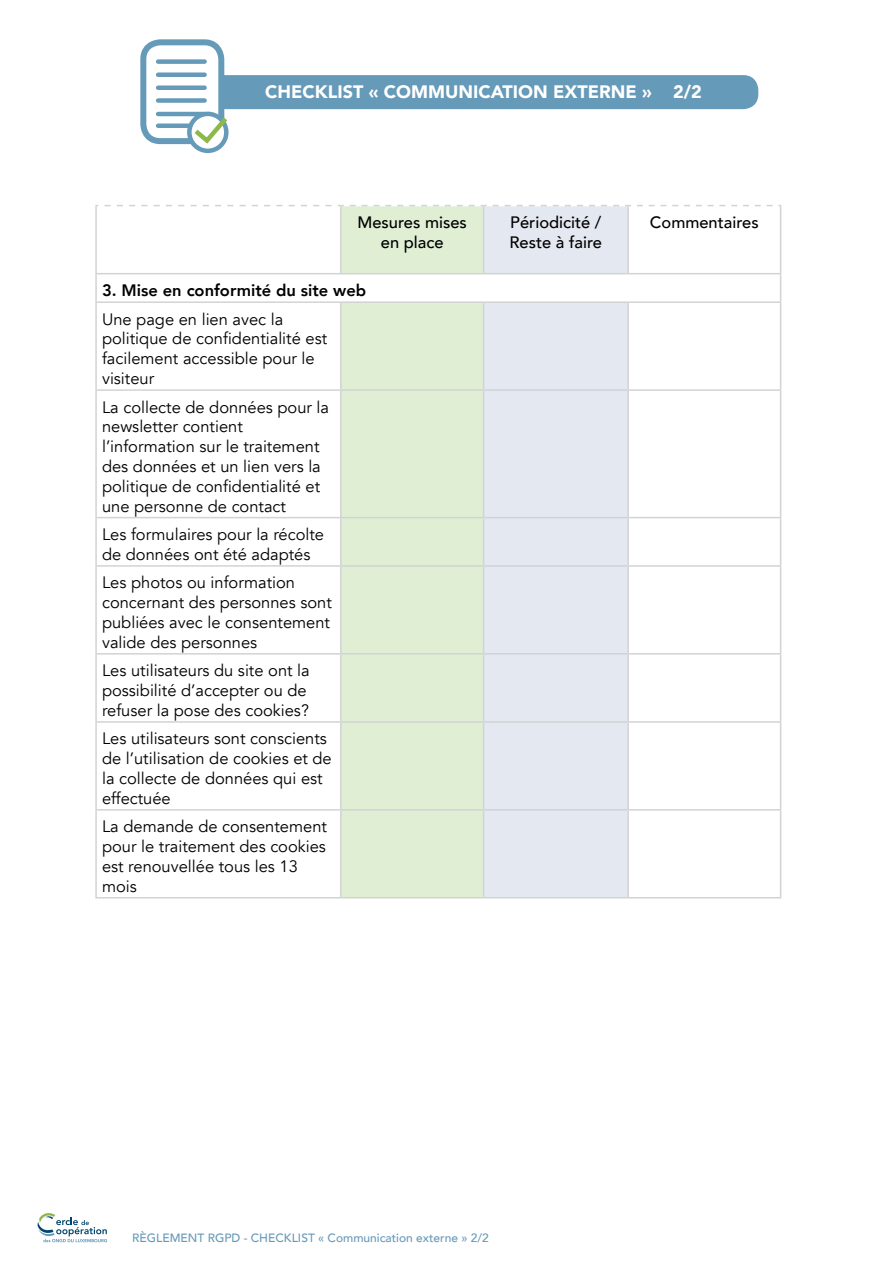
<style>
.page{position:relative;width:893px;height:1263px;background:#fff}
.page>*{position:absolute;margin:0;border:0;box-sizing:border-box;transform-origin:0 0}
.t1{font:900 18px "Avenir";color:#fff}
.t2{font:16.5px/19.8px "Avenir";color:#000}
.t3{font:500 16.5px/19.8px "Avenir";color:#000;text-align:center}
.t4{font:800 16.5px "Avenir";color:#000}
.t5{font:500 12px "Avenir";color:#669ab9}
</style>
<div class="page">
<div style="left:341px;top:206px;width:143px;height:68px;background:#e0efd4"></div>
<div style="left:484px;top:206px;width:144px;height:68px;background:#e4e8f0"></div>
<div style="left:342px;top:303px;width:141px;height:594px;background:#e0efd4"></div>
<div style="left:484px;top:303px;width:143px;height:594px;background:#e4e8f0"></div>
<hr style="left:95px;top:206px;width:2px;height:67px;background:#d1d3d4">
<hr style="left:340px;top:206px;width:2px;height:67px;background:#d1d3d4">
<hr style="left:483px;top:206px;width:1px;height:67px;background:#d1d3d4">
<hr style="left:627px;top:206px;width:2px;height:67px;background:#d1d3d4">
<hr style="left:780px;top:206px;width:1px;height:67px;background:#d1d3d4">
<hr style="left:95px;top:273px;width:246px;height:1px;background:#d1d3d4">
<hr style="left:341px;top:273px;width:143px;height:1px;background:#d1d3d4">
<hr style="left:484px;top:273px;width:144px;height:1px;background:#d1d3d4">
<hr style="left:628px;top:273px;width:153px;height:1px;background:#d1d3d4">
<hr style="left:95px;top:274px;width:2px;height:27px;background:#d1d3d4">
<svg style="left:780px;top:274px;width:1px;height:27px"></svg>
<hr style="left:95px;top:301px;width:246px;height:2px;background:#d1d3d4">
<hr style="left:95px;top:303px;width:2px;height:86px;background:#d1d3d4">
<hr style="left:341px;top:301px;width:143px;height:2px;background:#d1d3d4">
<hr style="left:340px;top:303px;width:2px;height:86px;background:#d1d3d4">
<hr style="left:484px;top:301px;width:144px;height:2px;background:#d1d3d4">
<hr style="left:483px;top:303px;width:1px;height:86px;background:#d1d3d4">
<hr style="left:628px;top:301px;width:153px;height:2px;background:#d1d3d4">
<hr style="left:627px;top:303px;width:2px;height:86px;background:#d1d3d4">
<hr style="left:780px;top:303px;width:1px;height:86px;background:#d1d3d4">
<hr style="left:95px;top:389px;width:246px;height:2px;background:#d1d3d4">
<hr style="left:95px;top:391px;width:2px;height:126px;background:#d1d3d4">
<hr style="left:341px;top:389px;width:143px;height:2px;background:#d1d3d4">
<hr style="left:340px;top:391px;width:2px;height:126px;background:#d1d3d4">
<hr style="left:484px;top:389px;width:144px;height:2px;background:#d1d3d4">
<hr style="left:483px;top:391px;width:1px;height:126px;background:#d1d3d4">
<hr style="left:628px;top:389px;width:153px;height:2px;background:#d1d3d4">
<hr style="left:627px;top:391px;width:2px;height:126px;background:#d1d3d4">
<hr style="left:780px;top:391px;width:1px;height:126px;background:#d1d3d4">
<hr style="left:95px;top:517px;width:246px;height:1px;background:#d1d3d4">
<hr style="left:95px;top:518px;width:2px;height:47px;background:#d1d3d4">
<hr style="left:341px;top:517px;width:143px;height:1px;background:#d1d3d4">
<hr style="left:340px;top:518px;width:2px;height:47px;background:#d1d3d4">
<hr style="left:484px;top:517px;width:144px;height:1px;background:#d1d3d4">
<hr style="left:483px;top:518px;width:1px;height:47px;background:#d1d3d4">
<hr style="left:628px;top:517px;width:153px;height:1px;background:#d1d3d4">
<hr style="left:627px;top:518px;width:2px;height:47px;background:#d1d3d4">
<hr style="left:780px;top:518px;width:1px;height:47px;background:#d1d3d4">
<hr style="left:95px;top:565px;width:246px;height:2px;background:#d1d3d4">
<hr style="left:95px;top:567px;width:2px;height:86px;background:#d1d3d4">
<hr style="left:341px;top:565px;width:143px;height:2px;background:#d1d3d4">
<hr style="left:340px;top:567px;width:2px;height:86px;background:#d1d3d4">
<hr style="left:484px;top:565px;width:144px;height:2px;background:#d1d3d4">
<hr style="left:483px;top:567px;width:1px;height:86px;background:#d1d3d4">
<hr style="left:628px;top:565px;width:153px;height:2px;background:#d1d3d4">
<hr style="left:627px;top:567px;width:2px;height:86px;background:#d1d3d4">
<hr style="left:780px;top:567px;width:1px;height:86px;background:#d1d3d4">
<hr style="left:95px;top:653px;width:246px;height:2px;background:#d1d3d4">
<hr style="left:95px;top:655px;width:2px;height:66px;background:#d1d3d4">
<hr style="left:341px;top:653px;width:143px;height:2px;background:#d1d3d4">
<hr style="left:340px;top:655px;width:2px;height:66px;background:#d1d3d4">
<hr style="left:484px;top:653px;width:144px;height:2px;background:#d1d3d4">
<hr style="left:483px;top:655px;width:1px;height:66px;background:#d1d3d4">
<hr style="left:628px;top:653px;width:153px;height:2px;background:#d1d3d4">
<hr style="left:627px;top:655px;width:2px;height:66px;background:#d1d3d4">
<hr style="left:780px;top:655px;width:1px;height:66px;background:#d1d3d4">
<hr style="left:95px;top:721px;width:246px;height:2px;background:#d1d3d4">
<hr style="left:95px;top:723px;width:2px;height:86px;background:#d1d3d4">
<hr style="left:341px;top:721px;width:143px;height:2px;background:#d1d3d4">
<hr style="left:340px;top:723px;width:2px;height:86px;background:#d1d3d4">
<hr style="left:484px;top:721px;width:144px;height:2px;background:#d1d3d4">
<hr style="left:483px;top:723px;width:1px;height:86px;background:#d1d3d4">
<hr style="left:628px;top:721px;width:153px;height:2px;background:#d1d3d4">
<hr style="left:627px;top:723px;width:2px;height:86px;background:#d1d3d4">
<hr style="left:780px;top:723px;width:1px;height:86px;background:#d1d3d4">
<hr style="left:95px;top:809px;width:246px;height:2px;background:#d1d3d4">
<hr style="left:95px;top:811px;width:2px;height:86px;background:#d1d3d4">
<hr style="left:341px;top:809px;width:143px;height:2px;background:#d1d3d4">
<hr style="left:340px;top:811px;width:2px;height:86px;background:#d1d3d4">
<hr style="left:484px;top:809px;width:144px;height:2px;background:#d1d3d4">
<hr style="left:483px;top:811px;width:1px;height:86px;background:#d1d3d4">
<hr style="left:628px;top:809px;width:153px;height:2px;background:#d1d3d4">
<hr style="left:627px;top:811px;width:2px;height:86px;background:#d1d3d4">
<hr style="left:780px;top:811px;width:1px;height:86px;background:#d1d3d4">
<hr style="left:95px;top:897px;width:246px;height:1px;background:#d1d3d4">
<hr style="left:341px;top:897px;width:143px;height:1px;background:#d1d3d4">
<hr style="left:484px;top:897px;width:144px;height:1px;background:#d1d3d4">
<hr style="left:628px;top:897px;width:153px;height:1px;background:#d1d3d4">
<svg style="left:105px;top:205px;width:239px;height:1px"></svg>
<svg style="left:350px;top:205px;width:137px;height:1px"></svg>
<svg style="left:493px;top:205px;width:138px;height:1px"></svg>
<svg style="left:637px;top:205px;width:144px;height:1px"></svg>
<div style="left:149px;top:75px;width:609px;height:34px;background:#669ab9;border-radius:15px"></div>
<div style="left:143px;top:42px;width:78px;height:99px;background:#fff;border-radius:17px"></div>
<div style="left:140px;top:39px;width:84px;height:105px;border:6px solid #669ab9;border-radius:17px"></div>
<div style="left:158px;top:59px;width:47px;height:5px;background:#669ab9"></div>
<div style="left:158px;top:72px;width:47px;height:5px;background:#669ab9"></div>
<div style="left:158px;top:85px;width:47px;height:5px;background:#669ab9"></div>
<div style="left:158px;top:98px;width:47px;height:5px;background:#669ab9"></div>
<hr style="left:158px;top:112px;width:47px;height:4px;background:#669ab9">
<div style="left:158px;top:123px;width:47px;height:5px;background:#669ab9"></div>
<svg style="left:189px;top:114px;width:37px;height:37px"></svg>
<div style="left:187px;top:112px;width:42px;height:41px;border:4px solid #669ab9;border-radius:50%"></div>
<svg style="left:190px;top:113px;width:39px;height:34px"></svg>
<svg style="left:38px;top:1213px;width:69px;height:29px"></svg>
<p class="t1" style="left:265px;top:76px;width:438px">CHECKLIST « COMMUNICATION EXTERNE » 2/2</p>
<p class="t3" style="left:357px;top:212px;width:111px">Mesures mises en place</p>
<p class="t3" style="left:509px;top:212px;width:94px;text-align:left">Périodicité /<br>Reste à faire</p>
<p class="t3" style="left:650px;top:212px;width:110px">Commentaires</p>
<p class="t4" style="left:102px;top:278px;width:266px">3. Mise en conformité du site web</p>
<p class="t2" style="left:102px;top:309px;width:227px">Une page en lien avec la politique de confidentialité est facilement accessible pour le visiteur</p>
<p class="t2" style="left:102px;top:397px;width:229px">La collecte de données pour la newsletter contient l’information sur le traitement des données et un lien vers la politique de confidentialité et une personne de contact</p>
<p class="t2" style="left:102px;top:525px;width:224px">Les formulaires pour la récolte de données ont été adaptés</p>
<p class="t2" style="left:102px;top:573px;width:231px">Les photos ou information concernant des personnes sont publiées avec le consentement valide des personnes</p>
<p class="t2" style="left:102px;top:661px;width:209px">Les utilisateurs du site ont la possibilité d’accepter ou de refuser la pose des cookies?</p>
<p class="t2" style="left:102px;top:729px;width:231px">Les utilisateurs sont conscients de l’utilisation de cookies et de la collecte de données qui est effectuée</p>
<p class="t2" style="left:102px;top:817px;width:226px">La demande de consentement pour le traitement des cookies est renouvellée tous les 13 mois</p>
<p class="t5" style="left:132px;top:1227px;width:358px">RèGLEMENT RGPD - Checklist « Communication externe » 2/2</p>
</div>
